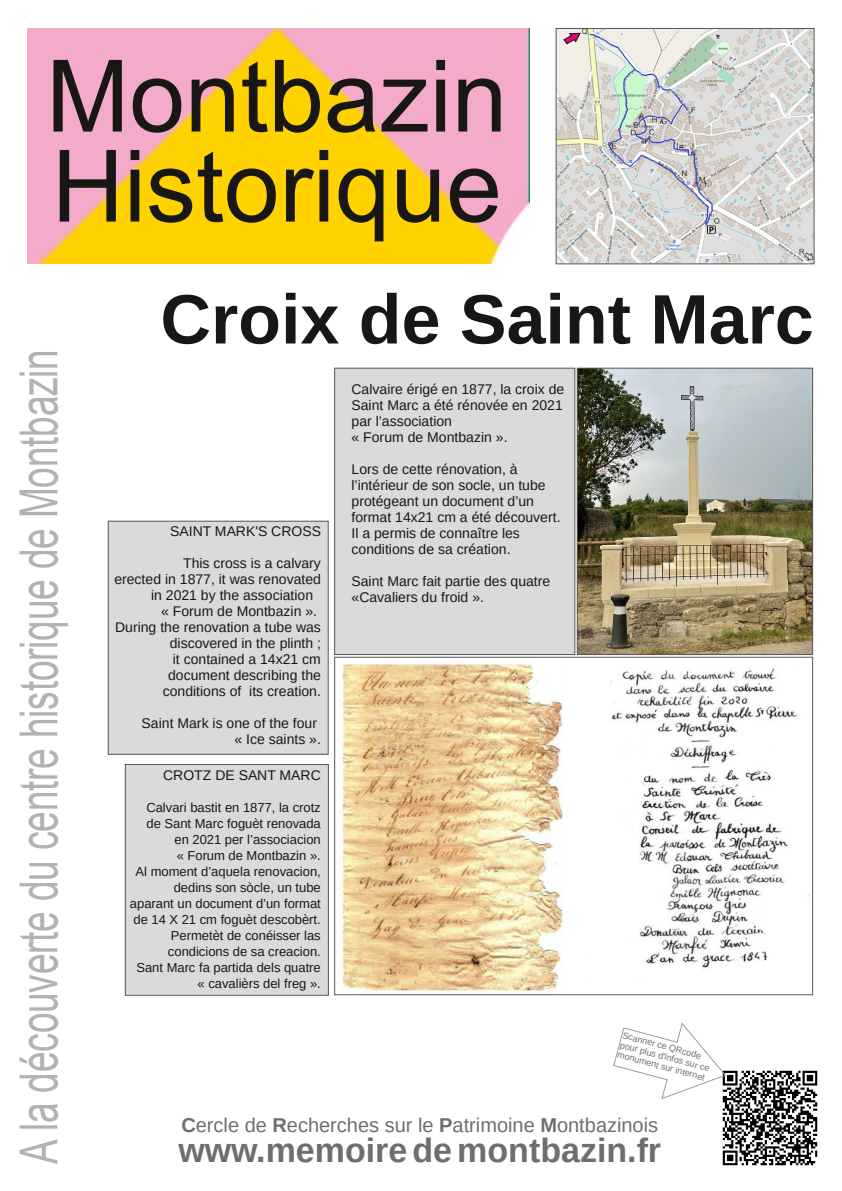
<style>
.page{position:relative;width:842px;height:1191px;background:#fff}
.page>*{position:absolute;margin:0;border:0;box-sizing:border-box;transform-origin:0 0}
.t1{font:100px/90px "Arial";color:#181715}
.t2{font:700 70px "Liberation Sans";color:#181715}
.t3{font:52.5px "Arial";letter-spacing:-.005em;color:#b2b2b1;scale:.7 1}
.t4{font:700 34px "Liberation Sans";color:#6f6e6e}
.t5{font:20px "Liberation Sans";color:#6f6e6e}
.t6{font:14px/16px "Liberation Sans";color:#181715}
.t7{font:13px/16px "Liberation Sans";color:#181715;text-align:right}
.t8{font:9px/10px "Liberation Sans";color:#6f6e6e}
.s1{font-weight:700}
</style>
<div class="page">
<img style="left:28px;top:28px;width:501px;height:236px">
<img style="left:558px;top:30px;width:254px;height:232px">
<div style="left:556px;top:28px;width:258px;height:236px;border:1px solid #565655"></div>
<div style="left:335px;top:368px;width:240px;height:286px;background:#dadada"></div>
<div style="left:335px;top:368px;width:240px;height:286px;border:1px solid #565655"></div>
<img style="left:722px;top:1070px;width:96px;height:96px">
<svg style="left:561px;top:28px;width:24px;height:20px"></svg>
<img style="left:579px;top:370px;width:232px;height:282px">
<div style="left:577px;top:368px;width:236px;height:286px;border:1px solid #565655"></div>
<div style="left:125px;top:764px;width:203px;height:231px;background:#dadada"></div>
<div style="left:125px;top:764px;width:203px;height:231px;border:1px solid #565655"></div>
<div style="left:108px;top:521px;width:220px;height:233px;background:#dadada"></div>
<div style="left:108px;top:521px;width:220px;height:233px;border:1px solid #565655"></div>
<img style="left:342px;top:664px;width:468px;height:328px">
<div style="left:335px;top:657px;width:478px;height:337px;border:1px solid #565655"></div>
<svg style="left:613px;top:1023px;width:124px;height:92px"></svg>
<h1 class="t1" style="left:46px;top:52px;width:463px">Montbazin<br>Historique</h1>
<h3 class="t3" style="left:10px;top:1163px;width:1165px;rotate:-90deg">A la découverte du centre historique de Montbazin</h3>
<h2 class="t2" style="left:160px;top:280px;width:655px">Croix de Saint Marc</h2>
<p class="t6" style="left:352px;top:381px;width:214px">Calvaire érigé en 1877, la croix de<br>Saint Marc a été rénovée en 2021 par l’association<br>« Forum de Montbazin ».</p>
<p class="t6" style="left:352px;top:461px;width:210px">Lors de cette rénovation, à l’intérieur de son socle, un tube protégeant un document d’un format 14x21 cm a été découvert.<br>Il a permis de connaître les conditions de sa création.</p>
<p class="t6" style="left:352px;top:573px;width:200px">Saint Marc fait partie des quatre «Cavaliers du froid ».</p>
<p class="t6" style="left:170px;top:523px;width:152px">SAINT MARK'S CROSS</p>
<p class="t6" style="left:183px;top:555px;width:139px">This cross is a calvary</p>
<p class="t6" style="left:114px;top:571px;width:208px">erected in 1877, it was renovated</p>
<p class="t6" style="left:151px;top:587px;width:164px">in 2021 by the association</p>
<p class="t6" style="left:161px;top:603px;width:157px">« Forum de Montbazin ».</p>
<p class="t6" style="left:115px;top:619px;width:207px">During the renovation a tube was</p>
<p class="t6" style="left:170px;top:635px;width:153px">discovered in the plinth ;</p>
<p class="t6" style="left:173px;top:651px;width:150px">it contained a 14x21 cm</p>
<p class="t6" style="left:168px;top:667px;width:154px">document describing the</p>
<p class="t6" style="left:163px;top:683px;width:160px">conditions of its creation.</p>
<p class="t6" style="left:142px;top:715px;width:181px;text-align:right">Saint Mark is one of the four « Ice saints ».</p>
<p class="t6" style="left:163px;top:767px;width:159px">CROTZ DE SANT MARC</p>
<p class="t7" style="left:130px;top:799px;width:192px">Calvari bastit en 1877, la crotz de Sant Marc foguèt renovada en 2021 per l’associacion<br>« Forum de Montbazin ».<br>Al moment d’aquela renovacion, dedins son sòcle, un tube aparant un document d’un format de 14 X 21 cm foguèt descobèrt.<br>Permetèt de conéisser las condicions de sa creacion.<br>Sant Marc fa partida dels quatre « cavalièrs del freg ».</p>
<p class="t8" style="left:624px;top:1030px;width:94px;rotate:15deg">Scanner ce QRcode pour plus d'infos sur ce monument sur internet</p>
<h3 class="t5" style="left:181px;top:1114px;width:478px"><span class="s1">C</span>ercle de <span class="s1">R</span>echerches sur le <span class="s1">P</span>atrimoine <span class="s1">M</span>ontbazinois</h3>
<h3 class="t4" style="left:178px;top:1131px;width:484px">www.memoirede montbazin.fr</h3>
</div>
